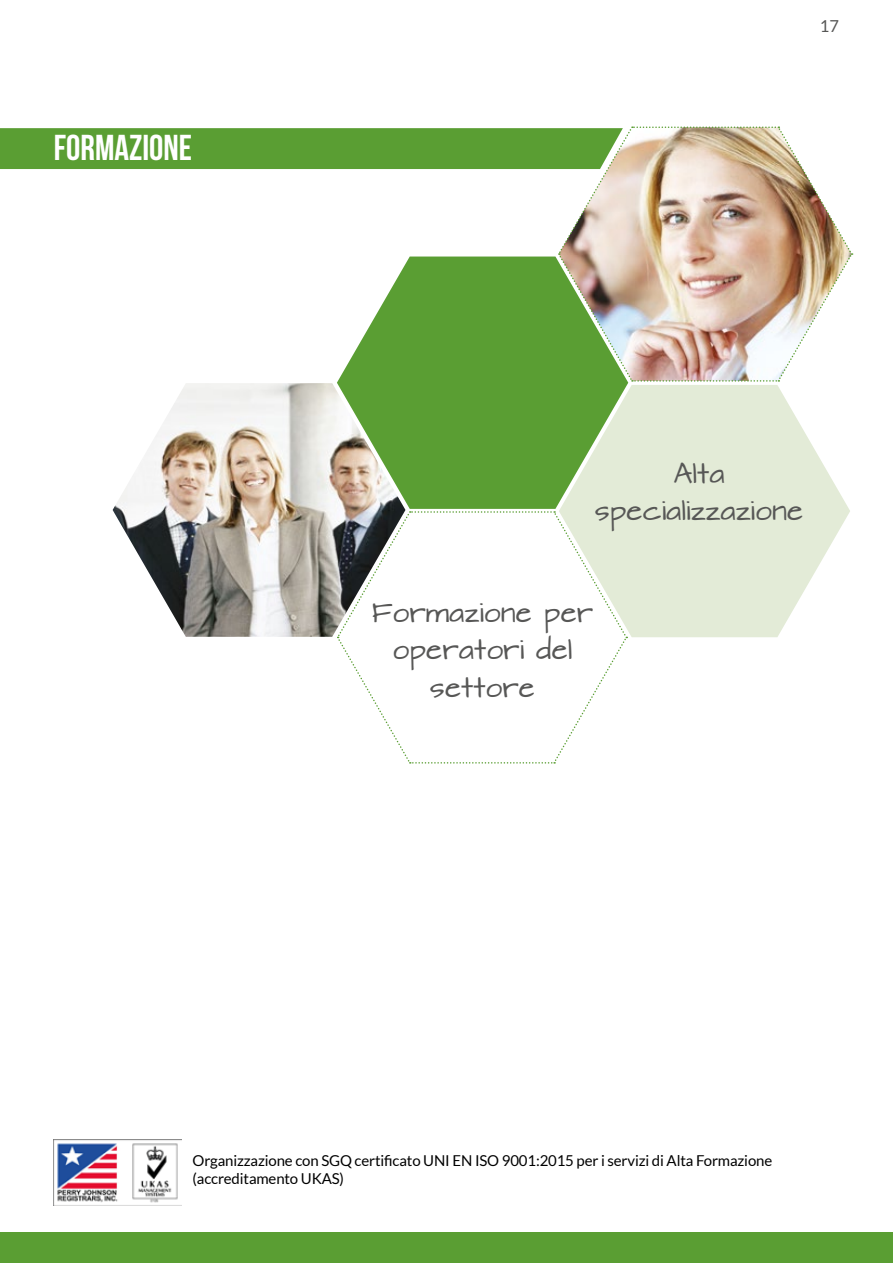
<style>
.page{position:relative;width:893px;height:1263px;background:#fff}
.page>*{position:absolute;margin:0;border:0;box-sizing:border-box;transform-origin:0 0}
.t1{font:36px "Bebas Neue";color:#fff}
.t2{font:24px/37.5px "Architects Daughter";color:#575756;text-align:center}
.t3{font:16.5px "Lato";color:#575756}
.t4{font:15px/18px "Lato";letter-spacing:-.01em;color:#000}
</style>
<div class="page">
<div style="left:0;top:1232px;width:893px;height:31px;background:#5a9e33"></div>
<div style="left:337px;top:382px;width:291px;height:127px;background:#5a9e33"></div>
<svg style="left:559px;top:385px;width:291px;height:252px;background:#dee9d2"></svg>
<svg style="left:0;top:126px;width:853px;height:256px"></svg>
<img style="left:113px;top:383px;width:292px;height:254px">
<svg style="left:336px;top:511px;width:292px;height:253px"></svg>
<img style="left:54px;top:1140px;width:128px;height:66px">
<h1 class="t1" style="left:54px;top:128px;width:140px">FORMAZIONE</h1>
<p class="t3" style="left:820px;top:17px;width:21px">17</p>
<h2 class="t2" style="left:595px;top:456px;width:210px">Alta specializzazione</h2>
<h2 class="t2" style="left:372px;top:595px;width:223px">Formazione per operatori del settore</h2>
<p class="t4" style="left:193px;top:1152px;width:581px">Organizzazione con SGQ certificato UNI EN ISO 9001:2015 per i servizi di Alta Formazione (accreditamento UKAS)</p>
</div>
